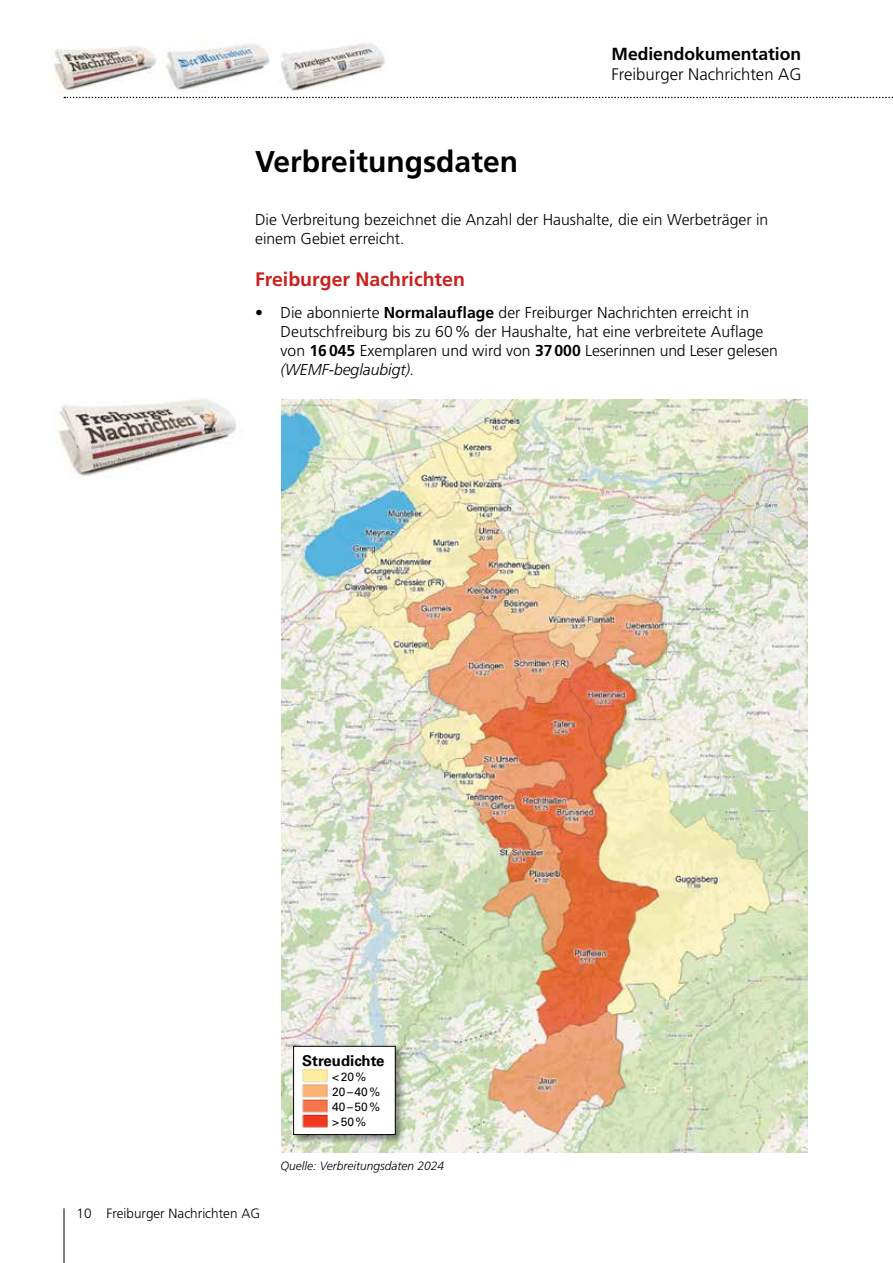
<style>
.page{position:relative;width:893px;height:1263px;background:#fff}
.page>*{position:absolute;margin:0;border:0;box-sizing:border-box;transform-origin:0 0}
.t1{font:700 30px "Frutiger LT Pro";color:#000}
.t2{font:700 19.5px "Frutiger LT Pro";color:#c9211d}
.t3{font:700 17.55px "Frutiger LT Pro";color:#000}
.t4{font:300 16.65px "Frutiger LT Pro";color:#000}
.t5{font:300 15.75px/18.9px "Frutiger LT Pro";color:#000}
.t6{font:700 15px "Univers LT Std";color:#000}
.t7{font:300 13.5px "Frutiger LT Pro";color:#000}
.t8{font:italic 300 12px "Frutiger LT Pro";color:#000}
.t9{font:12px/15px "Univers LT Std";color:#000}
.s1{font-weight:700}
.s2{font-style:italic}
</style>
<div class="page">
<hr style="left:64px;top:1208px;width:1px;height:55px;background:#000">
<svg style="left:64px;top:97px;width:829px;height:1px"></svg>
<img style="left:54px;top:46px;width:103px;height:47px">
<img style="left:165px;top:43px;width:220px;height:48px">
<img style="left:282px;top:400px;width:526px;height:752px">
<div style="left:292px;top:1044px;width:113px;height:100px;background:#000;opacity:.4"></div>
<div style="left:294px;top:1046px;width:101px;height:88px;background:#fff"></div>
<div style="left:293px;top:1046px;width:102px;height:89px;border:1px solid #000"></div>
<img style="left:302px;top:1069px;width:26px;height:59px">
<img style="left:58px;top:399px;width:178px;height:79px">
<p class="t3" style="left:611px;top:43px;width:191px">Mediendokumentation</p>
<p class="t4" style="left:611px;top:65px;width:191px">Freiburger Nachrichten AG</p>
<h1 class="t1" style="left:255px;top:144px;width:264px">Verbreitungsdaten</h1>
<p class="t5" style="left:255px;top:210px;width:515px">Die Verbreitung bezeichnet die Anzahl der Haushalte, die ein Werbeträger in einem Gebiet erreicht.</p>
<p class="t2" style="left:255px;top:268px;width:211px">Freiburger Nachrichten</p>
<p class="t5" style="left:281px;top:303px;width:499px;text-indent:-26px">• Die abonnierte <span class="s1">Normalauflage</span> der Freiburger Nachrichten erreicht in Deutschfreiburg bis zu 60% der Haushalte, hat eine verbreitete Auflage von <span class="s1">16045</span> Exemplaren und wird von <span class="s1">37000</span> Leserinnen und Leser gelesen <span class="s2">(WEMF-beglaubigt).</span></p>
<p class="t6" style="left:302px;top:1052px;width:84px">Streudichte</p>
<p class="t9" style="left:332px;top:1069px;width:49px">&lt;20%<br>20–40%<br>40–50% &gt;50%</p>
<p class="t7" style="left:77px;top:1206px;width:185px">10 Freiburger Nachrichten AG</p>
<p class="t8" style="left:281px;top:1159px;width:165px">Quelle: Verbreitungsdaten 2024</p>
</div>
